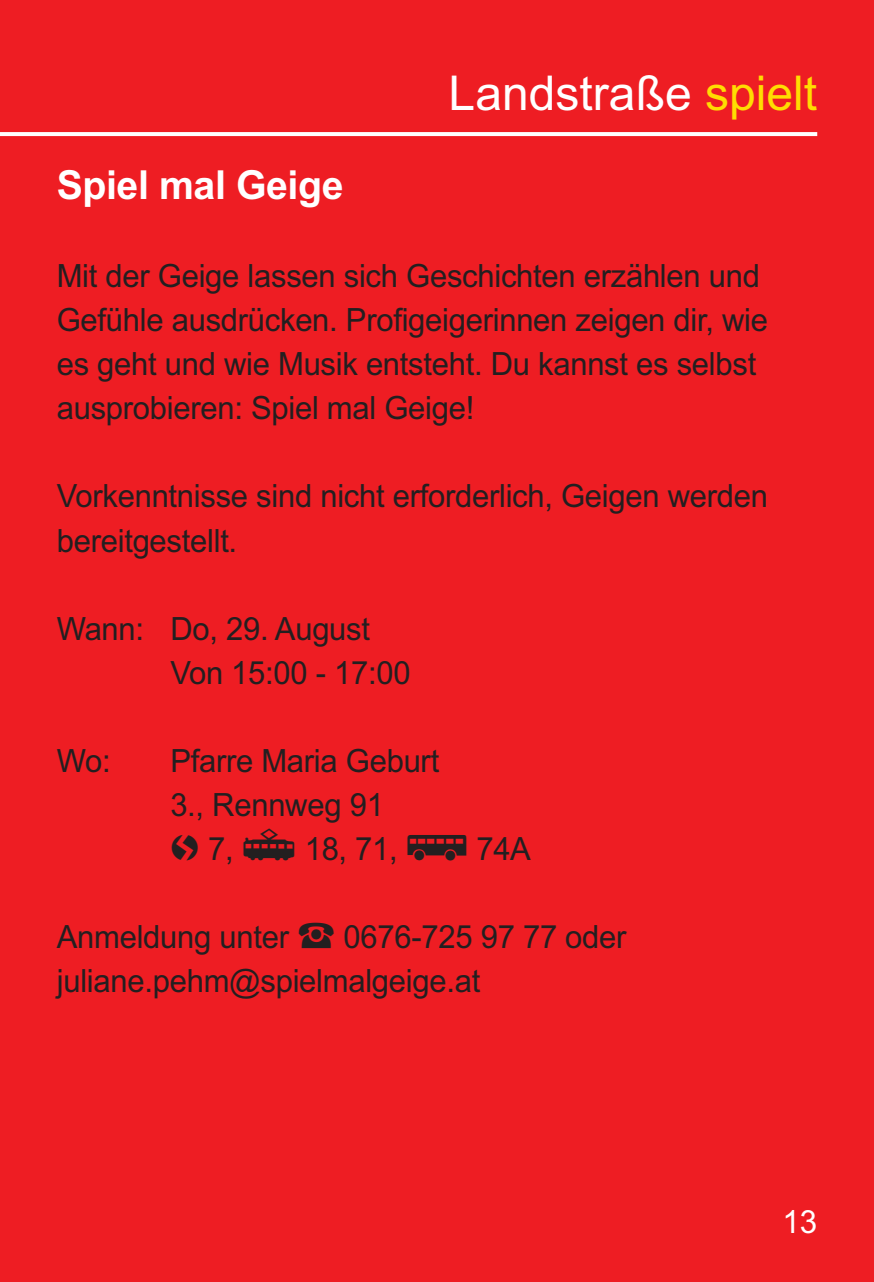
<style>
.page{position:relative;width:874px;height:1282px;background:#fff}
.page>*{position:absolute;margin:0;border:0;box-sizing:border-box;transform-origin:0 0}
.t1{font:48px "Arial";color:#fff}
.t2{font:700 40px "Arial";letter-spacing:-.01em;color:#fff}
.t3{font:32px/44px "Arial";letter-spacing:-.01em;color:#231f20}
.t4{font:32px "Arial";color:#fff}
.s1{color:#ffdd01}
.s2{font-family:"Wien Xtra PICTO"}
.s3{font-family:"Wien Xtra PICTO";font-size:38px}
</style>
<div class="page">
<div style="left:0;top:0;width:873px;height:1281px;background:#ee1d23"></div>
<svg style="left:0;top:132px;width:816px;height:4px;fill:#fff"></svg>
<p class="t2" style="left:57px;top:162px;width:288px">Spiel mal Geige</p>
<h1 class="t1" style="left:448px;top:65px;width:370px">Landstraße <span class="s1">spielt</span></h1>
<p class="t3" style="left:57px;top:254px;width:712px">Mit der Geige lassen sich Geschichten erzählen und Gefühle ausdrücken. Profigeigerinnen zeigen dir, wie es geht und wie Musik entsteht. Du kannst es selbst ausprobieren: Spiel mal Geige!</p>
<p class="t3" style="left:57px;top:474px;width:712px">Vorkenntnisse sind nicht erforderlich, Geigen werden bereitgestellt.</p>
<p class="t3" style="left:170px;top:606px;width:242px;text-indent:-113px">Wann: Do, 29. August<br>Von 15:00 - 17:00</p>
<p class="t3" style="left:57px;top:738px;width:56px">Wo:</p>
<p class="t3" style="left:170px;top:738px;width:362px">Pfarre Maria Geburt<br>3., Rennweg 91<br><span class="s2">&amp;</span> 7, <span class="s3">$</span> 18, 71, <span class="s2">%</span> 74A</p>
<p class="t3" style="left:57px;top:914px;width:571px">Anmeldung unter <span class="s2">&lt;</span> 0676-725 97 77 oder juliane.pehm@spielmalgeige.at</p>
<p class="t4" style="left:782px;top:1202px;width:36px">13</p>
</div>
